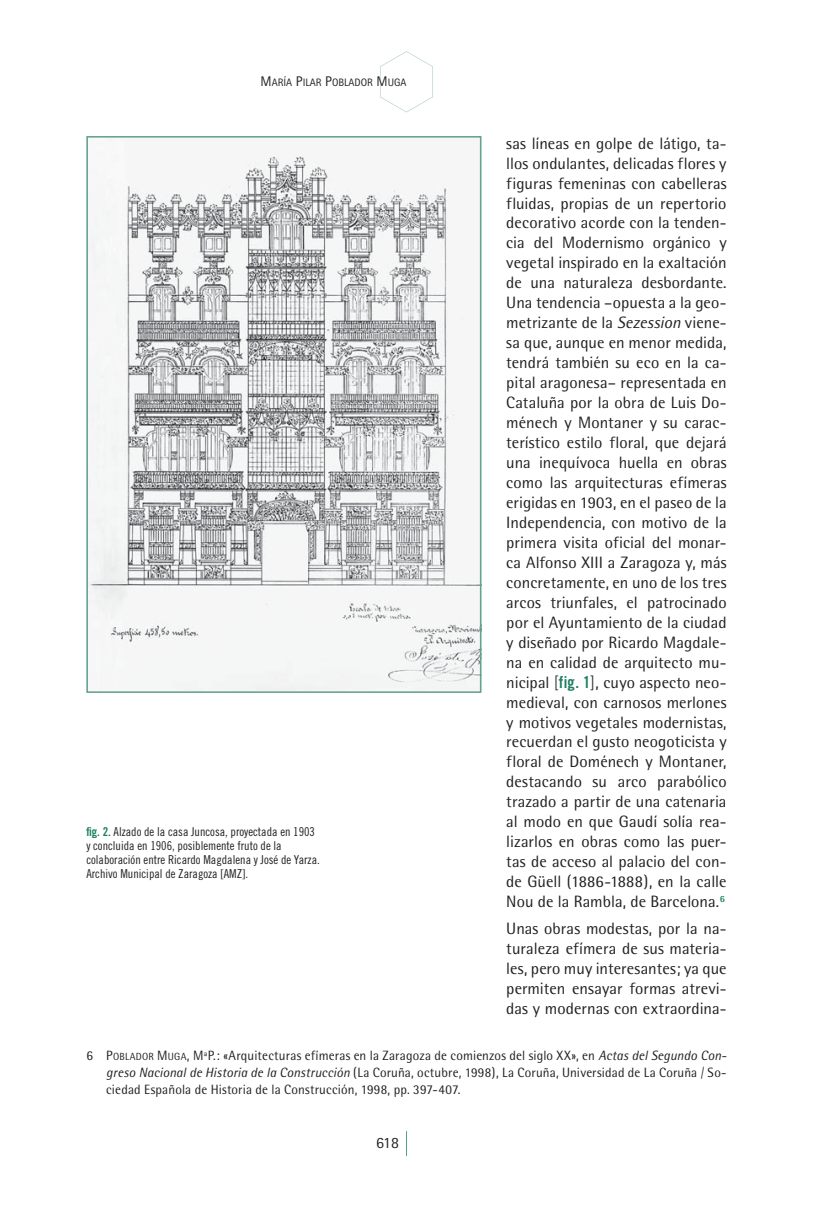
<style>
.page{position:relative;width:818px;height:1230px;background:#fff}
.page>*{position:absolute;margin:0;border:0;box-sizing:border-box;transform-origin:0 0}
.t1{font:16.45px/19.9px "Rotis Semi Sans";color:#231f20;text-align:justify}
.t2{font:15.75px "Rotis Sans Serif";color:#231f20}
.t3{font:13.47px/17px "Rotis Semi Sans";letter-spacing:.01em;color:#231f20;text-align:justify}
.t4{font:12.25px/14px "Trade Gothic Cond Eighteen";color:#231f20}
.t5{font:10.85px "Rotis Sans Serif";color:#231f20}
.s1{font-size:14px}
.s2{font-style:italic}
.s3{font-weight:300}
.s4{font-family:"Trade Gothic Bold Cond Twenty";color:#1f7e62}
.s5{font-style:inherit}
.s6{font-size:10.33px}
</style>
<div class="page">
<svg style="left:380px;top:51px;width:53px;height:61px"></svg>
<svg style="left:406px;top:1131px;width:1px;height:24px"></svg>
<img style="left:89px;top:155px;width:389px;height:535px">
<div style="left:86px;top:136px;width:395px;height:557px;border:2px solid #62a292"></div>
<p class="t5" style="left:260px;top:79px;width:147px"><span class="s1">M</span>ARÍA <span class="s1">P</span>ILAR <span class="s1">P</span>OBLADOR <span class="s1">M</span>UGA</p>
<p class="t1" style="left:506px;top:135px;width:222px">sas líneas en golpe de látigo, ta&shy;llos ondulantes, delicadas flores y figuras femeninas con cabelleras fluidas, propias de un repertorio decorativo acorde con la tenden&shy;cia del Modernismo orgánico y vegetal inspirado en la exaltación de una naturaleza desbordante.<br>Una tendencia –opuesta a la geo&shy;metrizante de la <span class="s2">Sezession</span> viene&shy;sa que, aunque en menor medida, tendrá también su eco en la ca&shy;pital aragonesa– representada en Cataluña por la obra de Luis Do&shy;ménech y Montaner y su carac&shy;terístico estilo floral, que dejará una inequívoca huella en obras como las arquitecturas efímeras erigidas en 1903, en el paseo de la Independencia, con motivo de la primera visita oficial del monar&shy;ca Alfonso XIII a Zaragoza y, más concretamente, en uno de los tres arcos triunfales, el patrocinado por el Ayuntamiento de la ciudad y diseñado por Ricardo Magdale&shy;na en calidad de arquitecto mu&shy;nicipal <span class="s3">[</span><span class="s4">fig. 1</span><span class="s3">]</span>, cuyo aspecto neo&shy;medieval, con carnosos merlones y motivos vegetales modernistas, recuerdan el gusto neogoticista y floral de Doménech y Montaner, destacando su arco parabólico trazado a partir de una catenaria al modo en que Gaudí solía rea&shy;lizarlos en obras como las puer&shy;tas de acceso al palacio del con&shy;de Güell (1886-1888), en la calle Nou de la Rambla, de Barcelona.<sup>6</sup></p>
<p class="t1" style="left:506px;top:920px;width:222px">Unas obras modestas, por la na&shy;turaleza efímera de sus materia&shy;les, pero muy interesantes; ya que permiten ensayar formas atrevi&shy;das y modernas con extraordina-</p>
<p class="t3" style="left:106px;top:1048px;width:622px;text-indent:-20px">6 <span class="s5">P</span><span class="s6">OBLADOR</span> <span class="s5">M</span><span class="s6">UGA</span>, MªP.: «Arquitecturas efímeras en la Zaragoza de comienzos del siglo XX», en <span class="s2">Actas del Segundo Con&shy;greso Nacional de Historia de la Construcción</span> (La Coruña, octubre, 1998), La Coruña, Universidad de La Coruña <span class="s3">/</span> So&shy;ciedad Española de Historia de la Construcción, 1998, pp. 397-407.</p>
<p class="t4" style="left:86px;top:825px;width:235px"><span class="s4">fig. 2.</span> Alzado de la casa Juncosa, proyectada en 1903 y concluida en 1906, posiblemente fruto de la colaboración entre Ricardo Magdalena y José de Yarza.<br>Archivo Municipal de Zaragoza [AMZ].</p>
<p class="t2" style="left:376px;top:1137px;width:25px">618</p>
</div>
